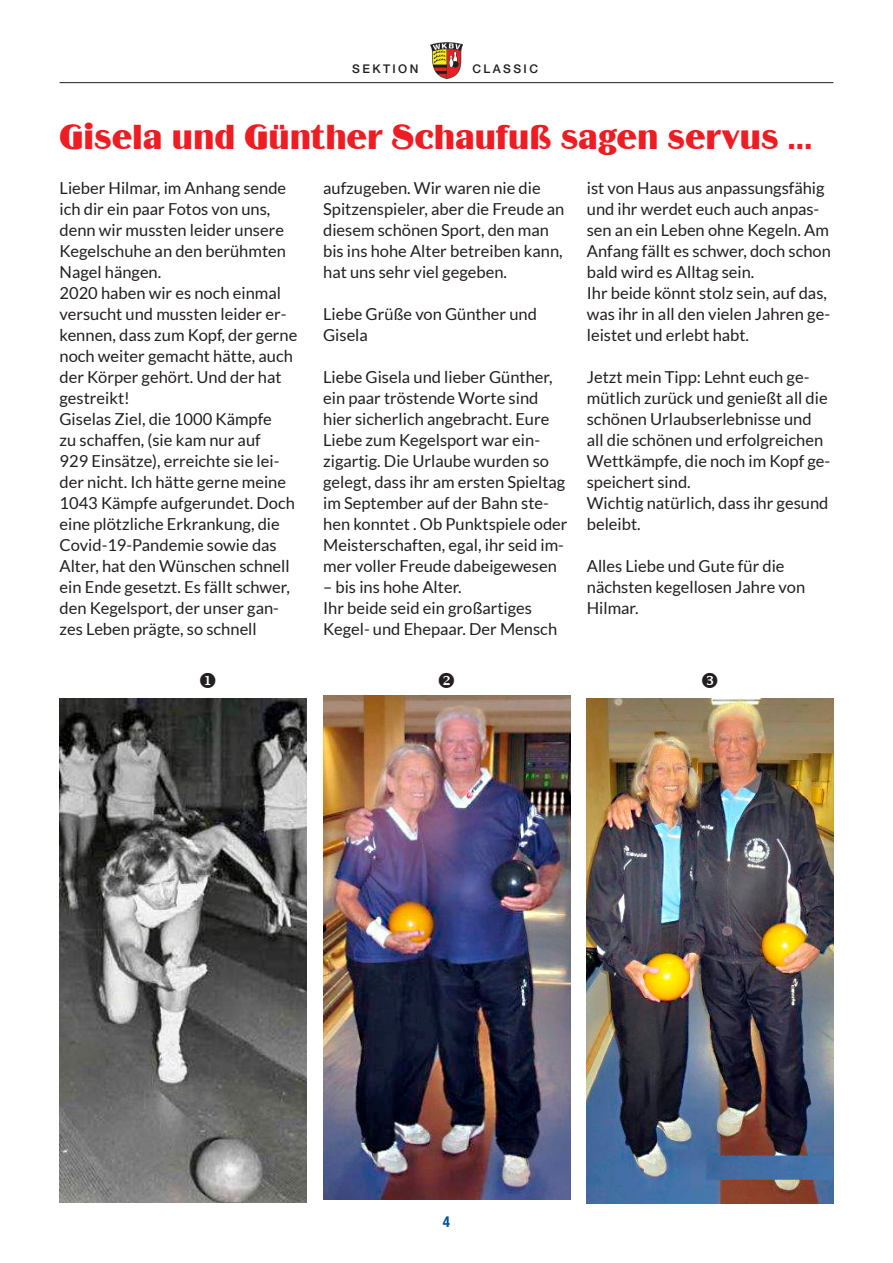
<style>
.page{position:relative;width:893px;height:1263px;background:#fff}
.page>*{position:absolute;margin:0;border:0;box-sizing:border-box;transform-origin:0 0}
.t1{font:36px "Binner D";color:#ee1d23}
.t2{font:16.5px/21px "Lato";color:#231f20}
.t3{font:700 condensed 15px "Helvetica Neue LT Pro";color:#015599}
.t4{font:500 12px "Helvetica Neue LT Pro";letter-spacing:.2em;color:#231f20}
</style>
<div class="page">
<hr style="left:60px;top:82px;width:773px;height:1px;background:#231f20">
<img style="left:431px;top:43px;width:31px;height:36px">
<img style="left:323px;top:695px;width:247px;height:504px">
<img style="left:587px;top:698px;width:246px;height:505px">
<img style="left:60px;top:698px;width:246px;height:504px">
<p class="t4" style="left:352px;top:62px;width:68px">SEKTION</p>
<p class="t4" style="left:472px;top:62px;width:67px">CLASSIC</p>
<h1 class="t1" style="left:60px;top:117px;width:755px">Gisela und Günther Schaufuß sagen servus ...</h1>
<p class="t2" style="left:60px;top:177px;width:239px">Lieber Hilmar, im Anhang sende ich dir ein paar Fotos von uns, denn wir mussten leider unsere<br>Kegelschuhe an den berühmten<br>Nagel hängen.<br>2020 haben wir es noch einmal versucht und mussten leider er&shy;kennen, dass zum Kopf, der gerne noch weiter gemacht hätte, auch der Körper gehört. Und der hat gestreikt!<br>Giselas Ziel, die 1000 Kämpfe<br>zu schaffen, (sie kam nur auf<br>929 Einsätze), erreichte sie lei&shy;der nicht. Ich hätte gerne meine<br>1043 Kämpfe aufgerundet. Doch eine plötzliche Erkrankung, die<br>Covid-19-Pandemie sowie das<br>Alter, hat den Wünschen schnell ein Ende gesetzt. Es fällt schwer, den Kegelsport, der unser gan&shy;zes Leben prägte, so schnell</p>
<p class="t2" style="left:323px;top:178px;width:243px">aufzugeben. Wir waren nie die<br>Spitzenspieler, aber die Freude an diesem schönen Sport, den man bis ins hohe Alter betreiben kann, hat uns sehr viel gegeben.</p>
<p class="t2" style="left:323px;top:304px;width:215px">Liebe Grüße von Günther und<br>Gisela</p>
<p class="t2" style="left:323px;top:367px;width:246px">Liebe Gisela und lieber Günther, ein paar tröstende Worte sind hier sicherlich angebracht. Eure<br>Liebe zum Kegelsport war ein&shy;zigartig. Die Urlaube wurden so gelegt, dass ihr am ersten Spieltag im September auf der Bahn ste&shy;hen konntet . Ob Punktspiele oder<br>Meisterschaften, egal, ihr seid im&shy;mer voller Freude dabeigewesen</p>
<p class="t2" style="left:323px;top:577px;width:235px">– bis ins hohe Alter.<br>Ihr beide seid ein großartiges<br>Kegel- und Ehepaar. Der Mensch</p>
<p class="t2" style="left:587px;top:177px;width:246px">ist von Haus aus anpassungsfähig und ihr werdet euch auch anpas&shy;sen an ein Leben ohne Kegeln. Am<br>Anfang fällt es schwer, doch schon bald wird es Alltag sein.<br>Ihr beide könnt stolz sein, auf das, was ihr in all den vielen Jahren ge&shy;leistet und erlebt habt.</p>
<p class="t2" style="left:587px;top:366px;width:245px">Jetzt mein Tipp: Lehnt euch ge&shy;mütlich zurück und genießt all die schönen Urlaubserlebnisse und all die schönen und erfolgreichen<br>Wettkämpfe, die noch im Kopf ge&shy;speichert sind.<br>Wichtig natürlich, dass ihr gesund beleibt.</p>
<p class="t2" style="left:587px;top:556px;width:220px">Alles Liebe und Gute für die nächsten kegellosen Jahre von<br>Hilmar.</p>
<p class="t3" style="left:443px;top:1212px;width:9px">4</p>
</div>
